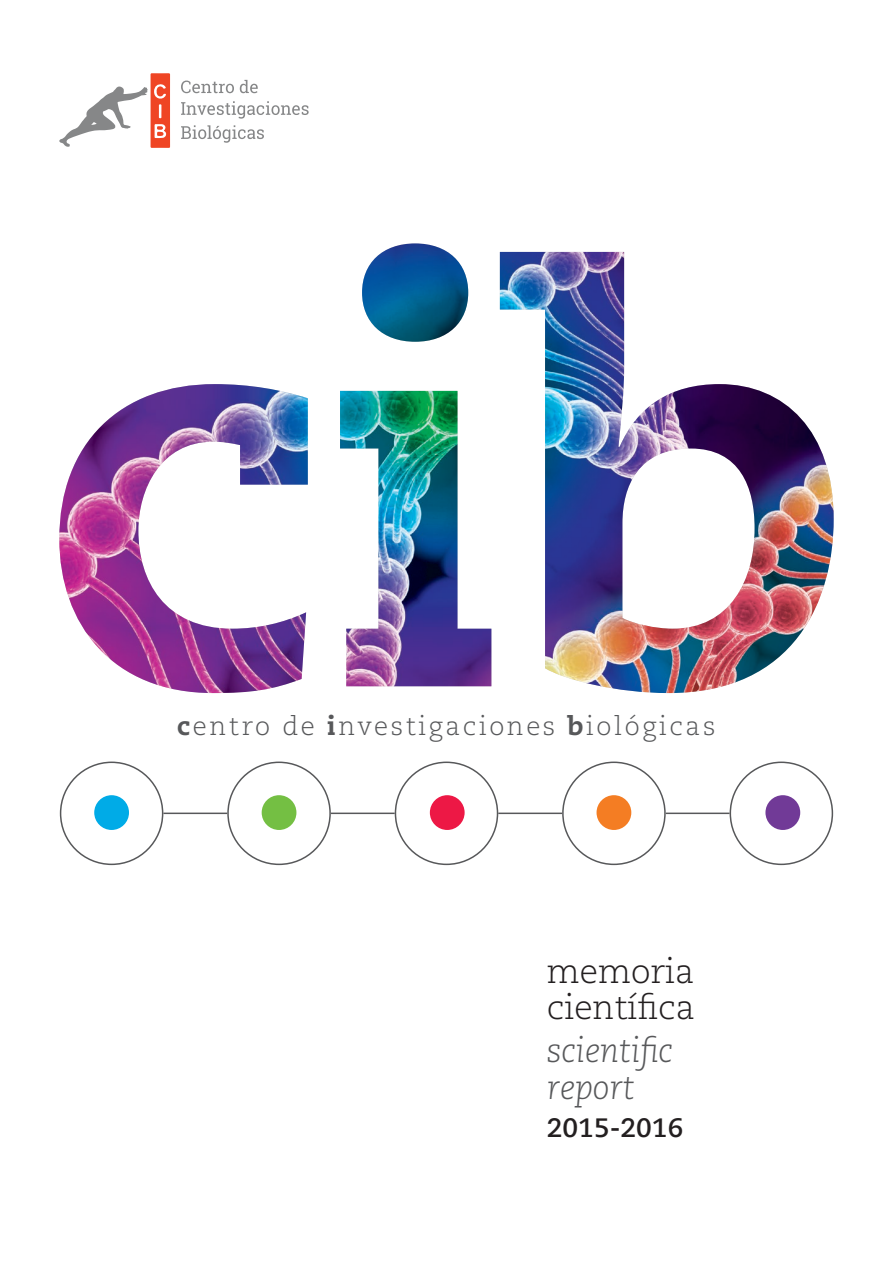
<style>
.page{position:relative;width:893px;height:1263px;background:#fff}
.page>*{position:absolute;margin:0;border:0;box-sizing:border-box;transform-origin:0 0}
.t1{font:300 33.75px/36.2px "Caecilia";color:#231f20}
.t2{font:italic 300 33.75px/36.2px "Caecilia";color:#57585a}
.t3{font:700 26.55px "Caecilia";color:#231f20}
.t4{font:300 25.95px "Caecilia";letter-spacing:.1em;color:#57585a}
.s1{font-weight:800}
</style>
<div class="page">
<img style="left:59px;top:243px;width:775px;height:450px">
<hr style="left:163px;top:812px;width:64px;height:2px;background:#57585a">
<hr style="left:331px;top:812px;width:64px;height:2px;background:#57585a">
<hr style="left:498px;top:812px;width:64px;height:2px;background:#57585a">
<hr style="left:666px;top:812px;width:64px;height:2px;background:#57585a">
<div style="left:60px;top:761px;width:103px;height:104px;border:2px solid #57585a;border-radius:50%"></div>
<div style="left:94px;top:795px;width:35px;height:35px;background:#00abe7;border-radius:50%"></div>
<div style="left:227px;top:761px;width:104px;height:104px;border:2px solid #57585a;border-radius:50%"></div>
<div style="left:395px;top:761px;width:103px;height:104px;border:2px solid #57585a;border-radius:50%"></div>
<div style="left:562px;top:761px;width:104px;height:104px;border:2px solid #57585a;border-radius:50%"></div>
<div style="left:730px;top:761px;width:103px;height:104px;border:2px solid #57585a;border-radius:50%"></div>
<div style="left:262px;top:795px;width:34px;height:35px;background:#74bf43;border-radius:50%"></div>
<div style="left:430px;top:795px;width:35px;height:35px;background:#ed1845;border-radius:50%"></div>
<div style="left:596px;top:795px;width:35px;height:35px;background:#f47d23;border-radius:50%"></div>
<div style="left:765px;top:795px;width:35px;height:35px;background:#713a97;border-radius:50%"></div>
<svg style="left:59px;top:73px;width:111px;height:75px"></svg>
<svg style="left:181px;top:80px;width:77px;height:13px"></svg>
<svg style="left:181px;top:101px;width:128px;height:18px"></svg>
<svg style="left:181px;top:125px;width:83px;height:18px"></svg>
<p class="t4" style="left:177px;top:712px;width:540px"><span class="s1">c</span>entro de <span class="s1">i</span>nvestigaciones <span class="s1">b</span>iológicas</p>
<h1 class="t1" style="left:547px;top:954px;width:150px">memoria científica</h1>
<h1 class="t2" style="left:547px;top:1033px;width:127px">scientific report</h1>
<p class="t3" style="left:547px;top:1112px;width:138px">2015-2016</p>
</div>
